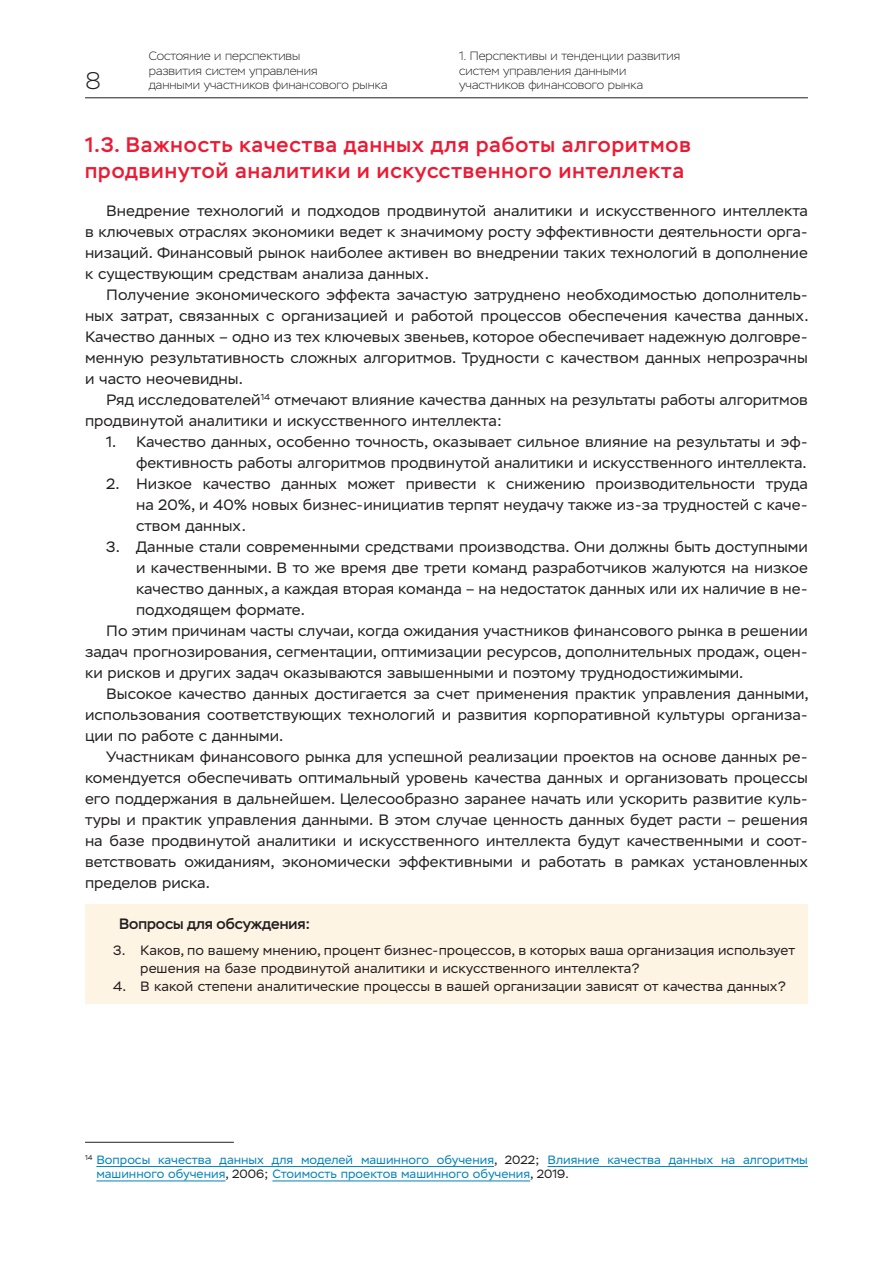
<style>
.page{position:relative;width:893px;height:1263px;background:#fff}
.page>*{position:absolute;margin:0;border:0;box-sizing:border-box;transform-origin:0 0}
.t1{font:200 24px "Stem";color:#231f20}
.t2{font:500 21px/25.2px "Stem";letter-spacing:.05em;color:#ed1a33}
.t3{font:15px/21px "Stem Text";color:#231f20;text-align:justify}
.t4{font:500 15px "Stem";color:#231f20}
.t5{font:13.5px/18px "Stem Text";color:#231f20}
.t6{font:200 12px/14.4px "Stem";color:#231f20}
.t7{font:12px/14.4px "Stem Text";color:#0082ba}
.s1{color:#231f20}
</style>
<div class="page">
<hr style="left:85px;top:98px;width:723px;height:1px;background:#231f20">
<div style="left:85px;top:904px;width:723px;height:100px;background:#fef4e4"></div>
<hr style="left:85px;top:1142px;width:149px;height:1px;background:#231f20">
<hr style="left:96px;top:1166px;width:398px;height:1px;background:#0082ba">
<hr style="left:547px;top:1166px;width:261px;height:1px;background:#0082ba">
<hr style="left:96px;top:1181px;width:129px;height:1px;background:#0082ba">
<hr style="left:272px;top:1181px;width:258px;height:1px;background:#0082ba">
<h1 class="t1" style="left:85px;top:67px;width:18px">8</h1>
<p class="t6" style="left:149px;top:49px;width:240px">Состояние и перспективы<br>развития систем управления<br>данными участников финансового рынка</p>
<p class="t6" style="left:459px;top:49px;width:223px">1. Перспективы и тенденции развития систем управления данными участников финансового рынка</p>
<h2 class="t2" style="left:85px;top:133px;width:607px">1.3. Важность качества данных для работы алгоритмов продвинутой аналитики и искусственного интеллекта</h2>
<p class="t3" style="left:85px;top:200px;width:724px;text-indent:21px">Внедрение технологий и подходов продвинутой аналитики и искусственного интеллекта в ключевых отраслях экономики ведет к значимому росту эффективности деятельности орга&shy;низаций. Финансовый рынок наиболее активен во внедрении таких технологий в дополнение к существующим средствам анализа данных.</p>
<p class="t3" style="left:85px;top:284px;width:725px;text-indent:21px">Получение экономического эффекта зачастую затруднено необходимостью дополнитель&shy;ных затрат, связанных с организацией и работой процессов обеспечения качества данных.<br>Качество данных – одно из тех ключевых звеньев, которое обеспечивает надежную долговре&shy;менную результативность сложных алгоритмов. Трудности с качеством данных непрозрачны и часто неочевидны.</p>
<p class="t3" style="left:85px;top:389px;width:724px;text-indent:21px">Ряд исследователей<sup>14</sup> отмечают влияние качества данных на результаты работы алгоритмов продвинутой аналитики и искусственного интеллекта:</p>
<p class="t3" style="left:106px;top:431px;width:703px;text-align:right">1. Качество данных, особенно точность, оказывает сильное влияние на результаты и эф&shy;фективность работы алгоритмов продвинутой аналитики и искусственного интеллекта.</p>
<p class="t3" style="left:136px;top:473px;width:673px;text-indent:-30px">2. Низкое качество данных может привести к снижению производительности труда на 20%, и 40% новых бизнес-инициатив терпят неудачу также из‑за трудностей с каче&shy;ством данных.</p>
<p class="t3" style="left:106px;top:536px;width:703px">3. Данные стали современными средствами производства. Они должны быть доступными</p>
<p class="t3" style="left:136px;top:557px;width:673px">и качественными. В то же время две трети команд разработчиков жалуются на низкое</p>
<p class="t3" style="left:136px;top:578px;width:673px">качество данных, а каждая вторая команда – на недостаток данных или их наличие в не-</p>
<p class="t3" style="left:136px;top:599px;width:170px">подходящем формате.</p>
<p class="t3" style="left:106px;top:620px;width:703px">По этим причинам часты случаи, когда ожидания участников финансового рынка в решении</p>
<p class="t3" style="left:85px;top:641px;width:724px">задач прогнозирования, сегментации, оптимизации ресурсов, дополнительных продаж, оцен-</p>
<p class="t3" style="left:85px;top:662px;width:660px">ки рисков и других задач оказываются завышенными и поэтому труднодостижимыми.</p>
<p class="t3" style="left:106px;top:683px;width:704px">Высокое качество данных достигается за счет применения практик управления данными,</p>
<p class="t3" style="left:85px;top:704px;width:724px">использования соответствующих технологий и развития корпоративной культуры организа-</p>
<p class="t3" style="left:85px;top:725px;width:200px">ции по работе с данными.</p>
<p class="t3" style="left:106px;top:746px;width:703px">Участникам финансового рынка для успешной реализации проектов на основе данных ре-</p>
<p class="t3" style="left:85px;top:767px;width:724px">комендуется обеспечивать оптимальный уровень качества данных и организовать процессы</p>
<p class="t3" style="left:85px;top:788px;width:724px">его поддержания в дальнейшем. Целесообразно заранее начать или ускорить развитие куль-</p>
<p class="t3" style="left:85px;top:809px;width:724px">туры и практик управления данными. В этом случае ценность данных будет расти – решения</p>
<p class="t3" style="left:85px;top:830px;width:724px">на базе продвинутой аналитики и искусственного интеллекта будут качественными и соот-</p>
<p class="t3" style="left:85px;top:851px;width:724px">ветствовать ожиданиям, экономически эффективными и работать в рамках установленных</p>
<p class="t3" style="left:85px;top:872px;width:126px">пределов риска.</p>
<p class="t4" style="left:119px;top:914px;width:193px">Вопросы для обсуждения:</p>
<p class="t5" style="left:140px;top:941px;width:656px;text-indent:-27px">3. Каков, по вашему мнению, процент бизнес-процессов, в которых ваша организация использует решения на базе продвинутой аналитики и искусственного интеллекта?</p>
<p class="t5" style="left:113px;top:977px;width:674px">4. В какой степени аналитические процессы в вашей организации зависят от качества данных?</p>
<p class="t7" style="left:96px;top:1152px;width:713px;text-indent:-11px"><sup>14</sup> Вопросы качества данных для моделей машинного обучения<span class="s1">, 2022;</span> Влияние качества данных на алгоритмы машинного обучения<span class="s1">, 2006;</span> Стоимость проектов машинного обучения<span class="s1">, 2019.</span></p>
</div>
